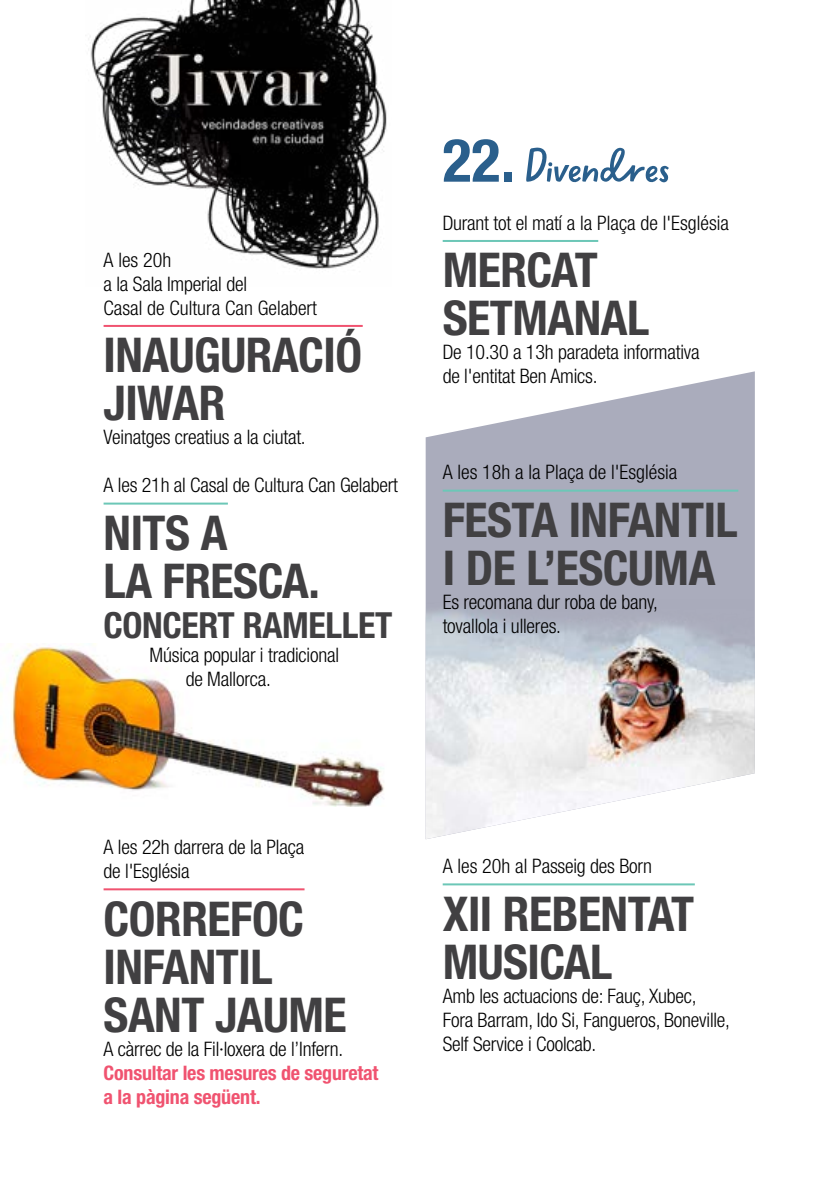
<style>
.page{position:relative;width:840px;height:1191px;background:#fff}
.page>*{position:absolute;margin:0;border:0;box-sizing:border-box;transform-origin:0 0}
.t1{font:52px "Sweet Apricot";letter-spacing:.005em;color:#2a5f8c}
.t2{font:700 condensed 48px/48px "Helvetica Neue LT Std";letter-spacing:-.01em;color:#414042}
.t3{font:700 condensed 36px "Helvetica Neue LT Std";letter-spacing:-.01em;color:#414042}
.t4{font:300 condensed 20px/24px "Helvetica Neue LT Std";letter-spacing:-.01em;color:#000}
.t5{font:700 condensed 20px/24px "Helvetica Neue LT Std";letter-spacing:-.01em;color:#f05370}
.s1{font-family:"Helvetica Neue LT Std";font-weight:700;font-stretch:condensed;font-size:60px}
</style>
<div class="page">
<img style="left:3px;top:644px;width:381px;height:162px">
<svg style="left:425px;top:371px;width:329px;height:227px;fill:#aaacbc"></svg>
<img style="left:425px;top:598px;width:329px;height:241px">
<hr style="left:103px;top:325px;width:259px;height:2px;background:#f05370">
<hr style="left:103px;top:502px;width:125px;height:2px;background:#6cc7b7">
<hr style="left:103px;top:888px;width:201px;height:2px;background:#f05370">
<hr style="left:442px;top:240px;width:156px;height:2px;background:#6cc7b7">
<hr style="left:442px;top:489px;width:295px;height:2px;background:#6cc7b7">
<hr style="left:442px;top:883px;width:252px;height:2px;background:#6cc7b7">
<img style="left:90px;top:0;width:297px;height:269px">
<p class="t4" style="left:103px;top:247px;width:215px">A les 20h<br>a la Sala Imperial del<br>Casal de Cultura Can Gelabert</p>
<h2 class="t2" style="left:103px;top:330px;width:260px">INAUGURACIÓ<br>JIWAR</h2>
<p class="t4" style="left:103px;top:425px;width:203px">Veinatges creatius a la ciutat.</p>
<p class="t4" style="left:103px;top:473px;width:295px">A les 21h al Casal de Cultura Can Gelabert</p>
<h2 class="t2" style="left:103px;top:508px;width:218px">NITS A<br>LA FRESCA.</h2>
<h3 class="t3" style="left:103px;top:603px;width:290px">CONCERT RAMELLET</h3>
<p class="t4" style="left:185px;top:643px;width:155px;text-indent:-36px">Música popular i tradicional de Mallorca.</p>
<h1 class="t1" style="left:442px;top:144px;width:228px"><span class="s1">22.</span> Divendres</h1>
<p class="t4" style="left:442px;top:210px;width:288px">Durant tot el matí a la Plaça de l'Església</p>
<h2 class="t2" style="left:442px;top:246px;width:208px">MERCAT<br>SETMANAL</h2>
<p class="t4" style="left:442px;top:340px;width:258px">De 10.30 a 13h paradeta informativa de l'entitat Ben Amics.</p>
<p class="t4" style="left:442px;top:460px;width:236px">A les 18h a la Plaça de l'Església</p>
<h2 class="t2" style="left:442px;top:495px;width:296px">FESTA INFANTIL<br>I DE L’ESCUMA</h2>
<p class="t4" style="left:442px;top:590px;width:217px">Es recomana dur roba de bany, tovallola i ulleres.</p>
<p class="t4" style="left:103px;top:835px;width:202px">A les 22h darrera de la Plaça de l'Església</p>
<h2 class="t2" style="left:103px;top:894px;width:244px">CORREFOC<br>INFANTIL<br>SANT JAUME</h2>
<p class="t4" style="left:103px;top:1036px;width:241px">A càrrec de la Fil·loxera de l’Infern.</p>
<p class="t5" style="left:103px;top:1060px;width:276px">Consultar les mesures de seguretat a la pàgina següent.</p>
<p class="t4" style="left:442px;top:854px;width:210px">A les 20h al Passeig des Born</p>
<h2 class="t2" style="left:442px;top:889px;width:253px">XII REBENTAT<br>MUSICAL</h2>
<p class="t4" style="left:442px;top:983px;width:289px">Amb les actuacions de: Fauç, Xubec,<br>Fora Barram, Ido Si, Fangueros, Boneville,<br>Self Service i Coolcab.</p>
</div>
